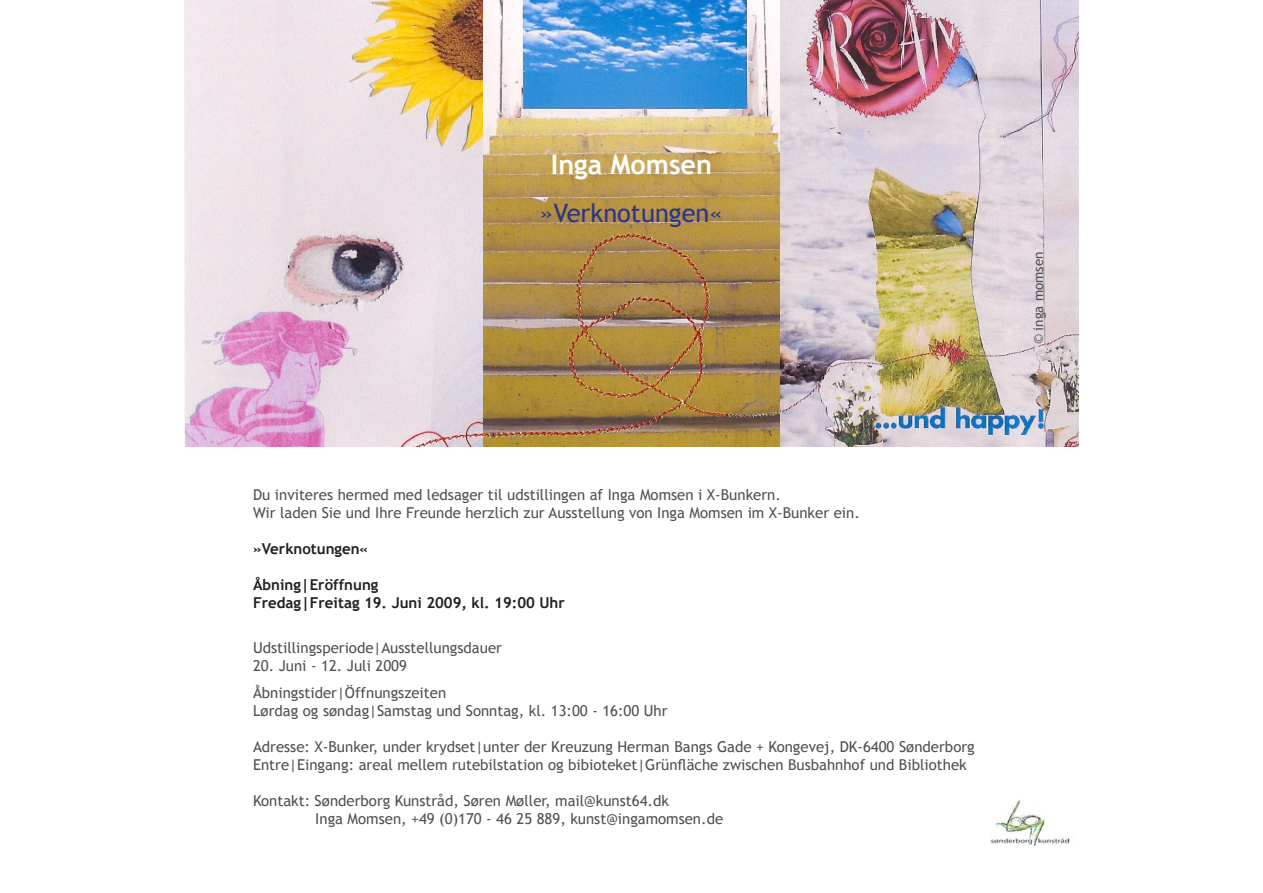
<style>
.page{position:relative;width:1263px;height:893px;background:#fff}
.page>*{position:absolute;margin:0;border:0;box-sizing:border-box;transform-origin:0 0}
.t1{font:700 27px "Trebuchet MS";color:#fcfefc}
.t2{font:25.5px "Trebuchet MS";color:#2d3682}
.t3{font:15px "Trebuchet MS";color:#515054}
.t4{font:700 15px "Trebuchet MS";color:#212125}
.t5{font:13.5px "Trebuchet MS";color:#515054}
</style>
<div class="page">
<img style="left:483px;top:0;width:297px;height:446px">
<img style="left:780px;top:0;width:298px;height:446px">
<img style="left:185px;top:0;width:298px;height:446px">
<img style="left:990px;top:800px;width:80px;height:45px">
<p class="t1" style="left:551px;top:148px;width:163px">Inga Momsen</p>
<p class="t2" style="left:540px;top:199px;width:184px">»Verknotungen«</p>
<p class="t3" style="left:253px;top:486px;width:529px">Du inviteres hermed med ledsager til udstillingen af Inga Momsen i X-Bunkern.</p>
<p class="t3" style="left:253px;top:504px;width:608px">Wir laden Sie und Ihre Freunde herzlich zur Ausstellung von Inga Momsen im X-Bunker ein.</p>
<p class="t4" style="left:253px;top:539px;width:117px">»Verknotungen«</p>
<p class="t4" style="left:253px;top:575px;width:127px">Åbning|Eröffnung</p>
<p class="t4" style="left:253px;top:593px;width:313px">Fredag|Freitag 19. Juni 2009, kl. 19:00 Uhr</p>
<p class="t3" style="left:253px;top:639px;width:250px">Udstillingsperiode|Ausstellungsdauer</p>
<p class="t3" style="left:253px;top:657px;width:155px">20. Juni - 12. Juli 2009</p>
<p class="t3" style="left:253px;top:684px;width:195px">Åbningstider|Öffnungszeiten</p>
<p class="t3" style="left:253px;top:702px;width:416px">Lørdag og søndag|Samstag und Sonntag, kl. 13:00 - 16:00 Uhr</p>
<p class="t3" style="left:253px;top:738px;width:723px">Adresse: X-Bunker, under krydset|unter der Kreuzung Herman Bangs Gade + Kongevej, DK-6400 Sønderborg</p>
<p class="t3" style="left:253px;top:756px;width:715px">Entre|Eingang: areal mellem rutebilstation og bibioteket|Grünfläche zwischen Busbahnhof und Bibliothek</p>
<p class="t3" style="left:253px;top:792px;width:417px">Kontakt: Sønderborg Kunstråd, Søren Møller, mail@kunst64.dk</p>
<p class="t3" style="left:315px;top:810px;width:409px">Inga Momsen, +49 (0)170 - 46 25 889, kunst@ingamomsen.de</p>
<p class="t5" style="left:1031px;top:344px;width:94px;rotate:-90deg">© inga momsen</p>
</div>
